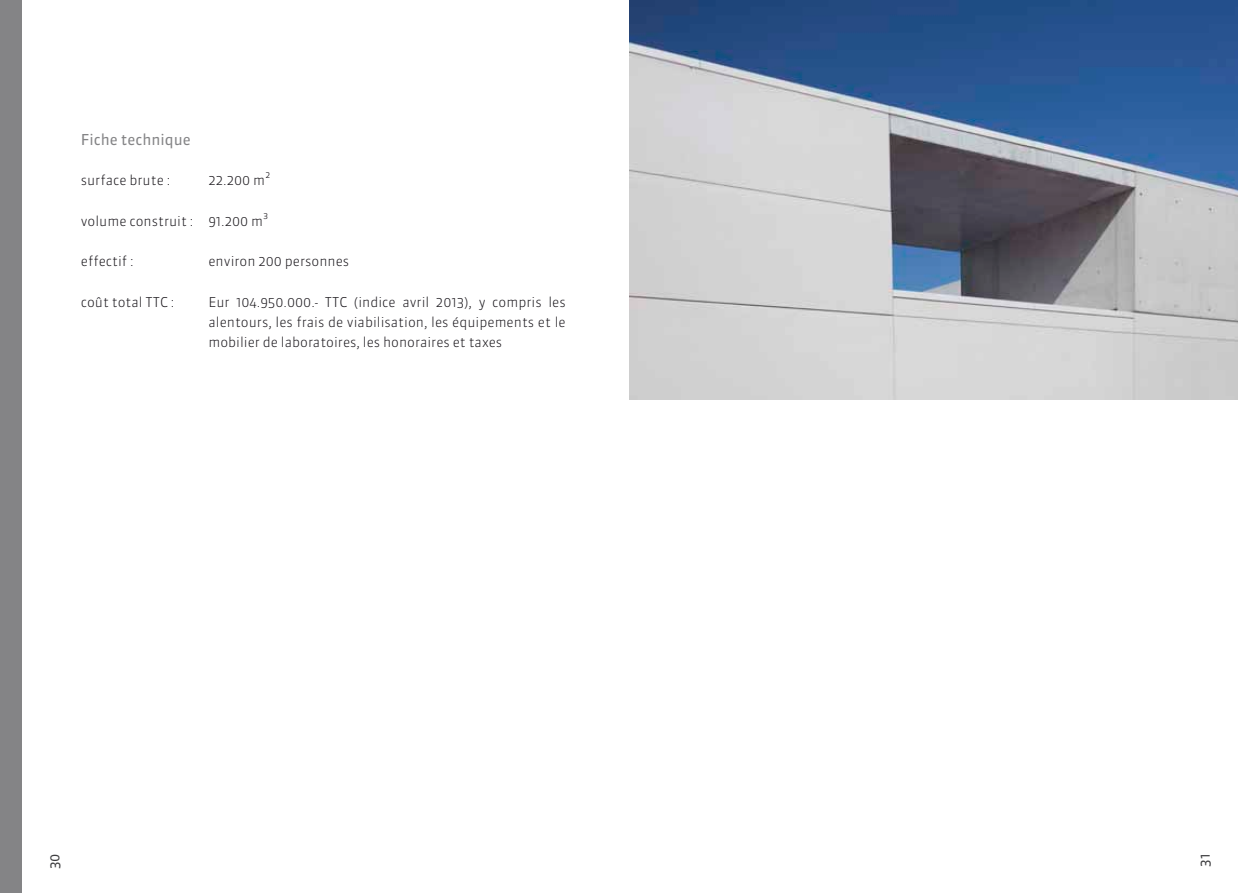
<style>
.page{position:relative;width:1259px;height:893px;background:#fff}
.page>*{position:absolute;margin:0;border:0;box-sizing:border-box;transform-origin:0 0}
.t1{font:15px "Sanuk";color:#848486}
.t2{font:300 13.5px/20.2px "Sanuk";color:#1a171c;text-align:justify}
.t3{font:13.5px "Sanuk";color:#3e3e40}
</style>
<div class="page">
<div style="left:0;top:0;width:21px;height:893px;background:#848486"></div>
<img style="left:629px;top:0;width:608px;height:400px">
<p class="t1" style="left:81px;top:130px;width:111px">Fiche technique</p>
<p class="t2" style="left:81px;top:170px;width:91px">surface brute :</p>
<p class="t2" style="left:208px;top:170px;width:64px">22.200 m²</p>
<p class="t2" style="left:81px;top:211px;width:189px">volume construit : 91.200 m³</p>
<p class="t2" style="left:81px;top:251px;width:54px">effectif :</p>
<p class="t2" style="left:208px;top:251px;width:142px">environ 200 personnes</p>
<p class="t2" style="left:81px;top:292px;width:109px">coût total TTC : E</p>
<p class="t2" style="left:208px;top:292px;width:359px;text-indent:8px">ur 104.950.000.- TTC (indice avril 2013), y compris les alentours, les frais de viabilisation, les équipements et le mobilier de laboratoires, les honoraires et taxes</p>
<p class="t3" style="left:46px;top:869px;width:17px;rotate:-90deg">30</p>
<p class="t3" style="left:1196px;top:867px;width:15px;rotate:-90deg">31</p>
</div>
